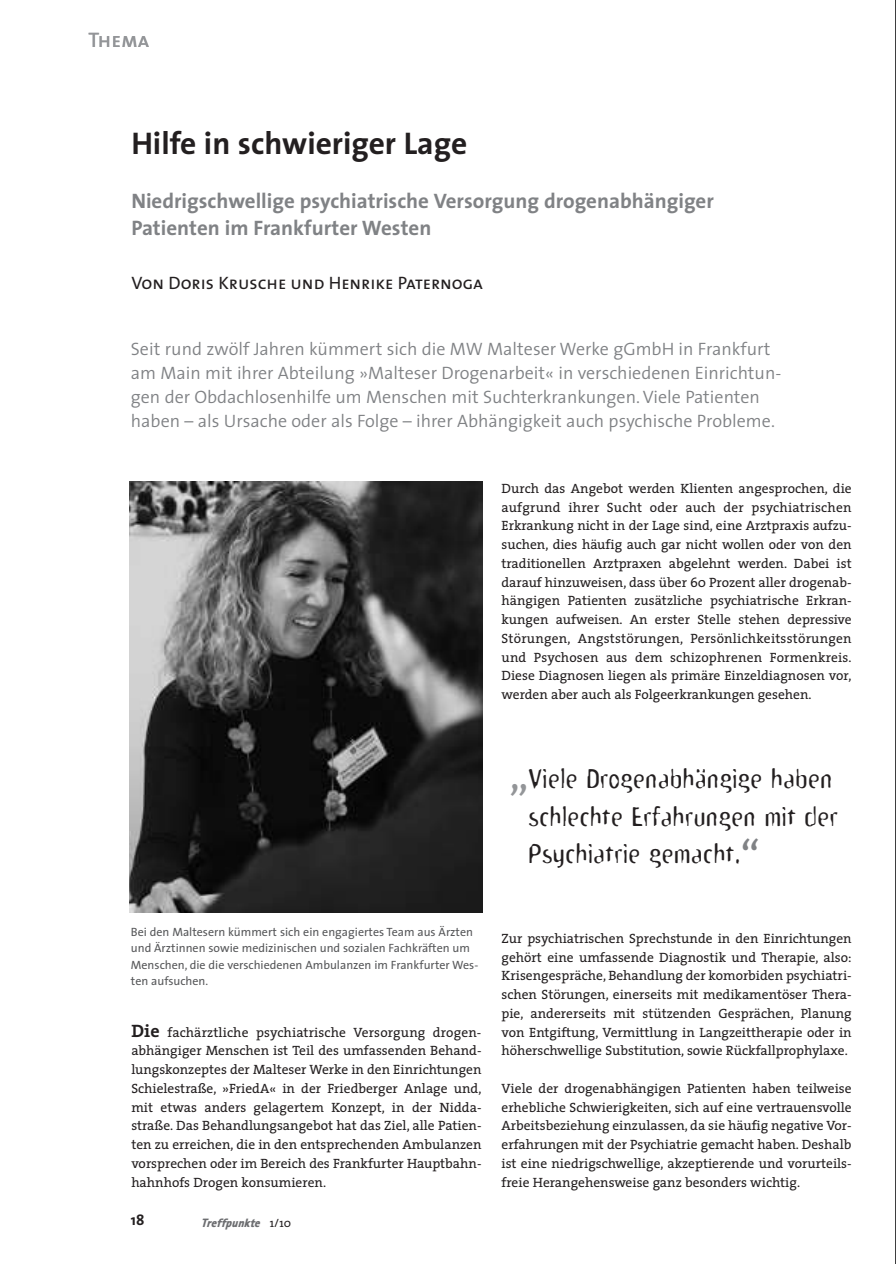
<style>
.page{position:relative;width:896px;height:1264px;background:#fff}
.page>*{position:absolute;margin:0;border:0;box-sizing:border-box;transform-origin:0 0}
.t1{font:45px "The Serif";color:#939598}
.t2{font:45px "The Serif";color:#808285}
.t3{font:700 31.5px "The Sans";color:#231f20}
.t4{font:25.5px/37.5px "Amoebia Rain";color:#231f20}
.t5{font:700 21px/27px "The Sans";color:#808285}
.t6{font:21px "The Sans Caps";letter-spacing:-.005em;color:#939598}
.t7{font:300 18px/24px "The Sans";color:#808285}
.t8{font:18px "The Sans Caps";color:#231f20}
.t9{font:700 15px "The Sans";color:#231f20}
.t10{font:13.5px/18.8px "The Serif";color:#231f20;text-align:justify}
.t11{font:12px/16.5px "The Sans";color:#57585a}
.t12{font:italic 900 12px "Rotis Sans";color:#6c6d70}
.s1{font-weight:700;font-size:18px}
.s2{font-family:"The Serif";font-weight:400;font-style:normal;color:#231f20}
</style>
<div class="page">
<hr style="left:895px;top:0;width:1px;height:1264px;background:#3e3e3f">
<svg style="left:129px;top:481px;width:354px;height:432px;background:#434343"></svg>
<h3 class="t6" style="left:88px;top:28px;width:62px">Thema</h3>
<h2 class="t3" style="left:131px;top:129px;width:337px">Hilfe in schwieriger Lage</h2>
<h3 class="t5" style="left:131px;top:189px;width:584px">Niedrigschwellige psychiatrische Versorgung drogenabhängiger<br>Patienten im Frankfurter Westen</h3>
<h3 class="t8" style="left:131px;top:272px;width:353px">Von Doris Krusche und Henrike Paternoga</h3>
<p class="t7" style="left:131px;top:338px;width:651px">Seit rund zwölf Jahren kümmert sich die MW Malteser Werke gGmbH in Frankfurt am Main mit ihrer Abteilung »Malteser Drogenarbeit« in verschiedenen Einrichtun&shy;gen der Obdachlosenhilfe um Menschen mit Suchterkrankungen. Viele Patienten haben – als Ursache oder als Folge – ihrer Abhängigkeit auch psychische Probleme.</p>
<p class="t10" style="left:501px;top:480px;width:351px">Durch das Angebot werden Klienten angesprochen, die aufgrund ihrer Sucht oder auch der psychiatrischen Erkrankung nicht in der Lage sind, eine Arztpraxis aufzu&shy;suchen, dies häufig auch gar nicht wollen oder von den traditionellen Arztpraxen abgelehnt werden. Dabei ist darauf hinzuweisen, dass über 60 Prozent aller drogenab&shy;hängigen Patienten zusätzliche psychiatrische Erkran&shy;kungen aufweisen. An erster Stelle stehen depressive Störungen, Angststörungen, Persönlichkeitsstörungen und Psychosen aus dem schizophrenen Formenkreis.<br>Diese Diagnosen liegen als primäre Einzeldiagnosen vor, werden aber auch als Folgeerkrankungen gesehen.</p>
<h3 class="t4" style="left:528px;top:762px;width:311px">Viele Drogenabhängige haben schlechte Erfahrungen mit der<br>Psychiatrie gemacht.</h3>
<h1 class="t1" style="left:509px;top:755px;width:21px">„</h1>
<h1 class="t2" style="left:740px;top:838px;width:21px">“</h1>
<p class="t11" style="left:131px;top:924px;width:349px">Bei den Maltesern kümmert sich ein engagiertes Team aus Ärzten und Ärztinnen sowie medizinischen und sozialen Fachkräften um Menschen, die die verschiedenen Ambulanzen im Frankfurter Wes&shy;ten aufsuchen.</p>
<p class="t10" style="left:131px;top:1024px;width:351px"><span class="s1">Die</span> fachärztliche psychiatrische Versorgung drogen&shy;abhängiger Menschen ist Teil des umfassenden Behand&shy;lungskonzeptes der Malteser Werke in den Einrichtungen Schielestraße, »FriedA« in der Friedberger Anlage und, mit etwas anders gelagertem Konzept, in der Nidda&shy;straße. Das Behandlungsangebot hat das Ziel, alle Patien&shy;ten zu erreichen, die in den entsprechenden Ambulanzen vorsprechen oder im Bereich des Frankfurter Hauptbahn&shy;hahnhofs Drogen konsumieren.</p>
<p class="t9" style="left:131px;top:1213px;width:15px">18</p>
<p class="t12" style="left:201px;top:1218px;width:91px">Treffpunkte <span class="s2">1/10</span></p>
<p class="t10" style="left:501px;top:930px;width:351px">Zur psychiatrischen Sprechstunde in den Einrichtungen gehört eine umfassende Diagnostik und Therapie, also:<br>Krisengespräche, Behandlung der komorbiden psychiatri&shy;schen Störungen, einerseits mit medikamentöser Thera&shy;pie, andererseits mit stützenden Gesprächen, Planung von Entgiftung, Vermittlung in Langzeittherapie oder in höherschwellige Substitution, sowie Rückfallprophylaxe.</p>
<p class="t10" style="left:501px;top:1080px;width:351px">Viele der drogenabhängigen Patienten haben teilweise erhebliche Schwierigkeiten, sich auf eine vertrauensvolle Arbeitsbeziehung einzulassen, da sie häufig negative Vor&shy;erfahrungen mit der Psychiatrie gemacht haben. Deshalb ist eine niedrigschwellige, akzeptierende und vorurteils&shy;freie Herangehensweise ganz besonders wichtig.</p>
</div>
